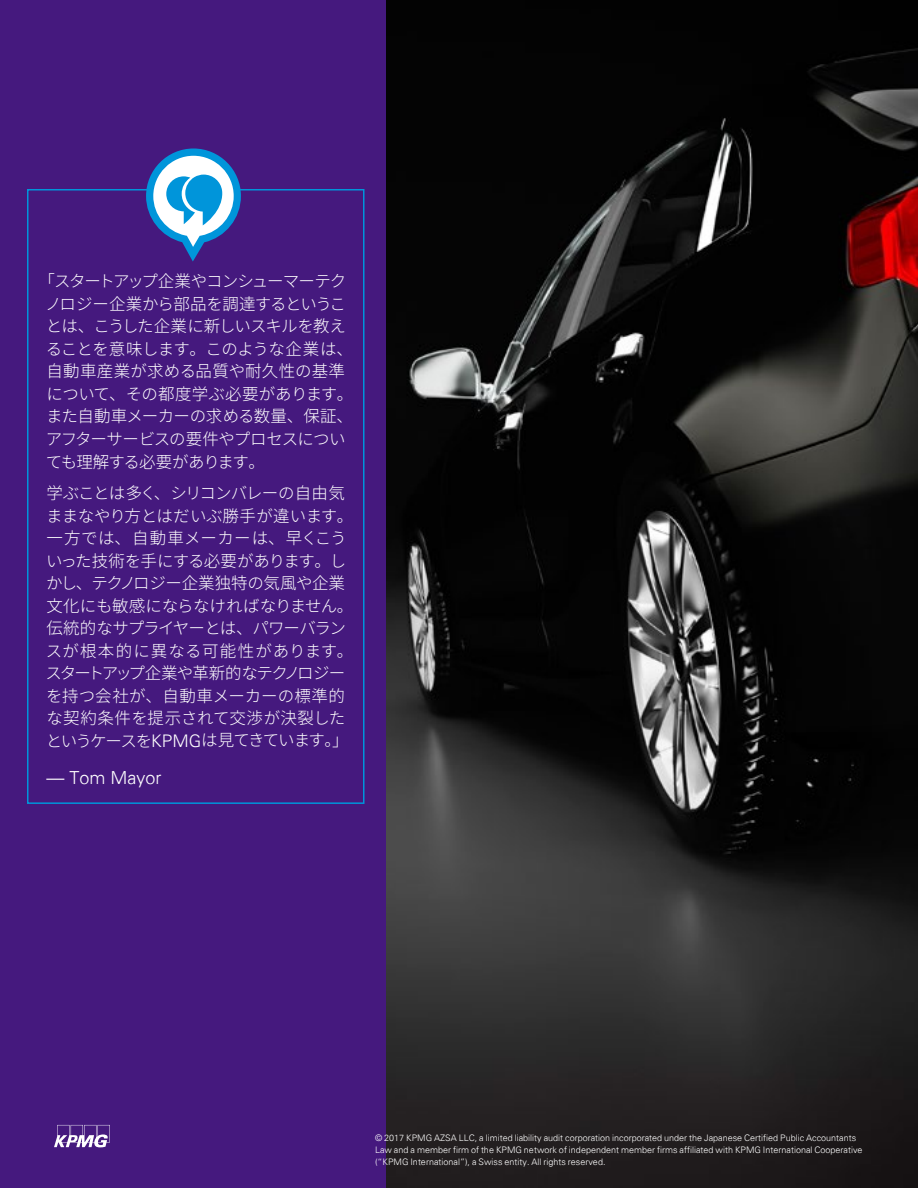
<style>
.page{position:relative;width:918px;height:1188px;background:#fff}
.page>*{position:absolute;margin:0;border:0;box-sizing:border-box;transform-origin:0 0}
.t1{font:300 18px "Univers 45";color:#fff}
.t2{font:300 16.5px/22.5px "Noto Sans CJ Kjp";letter-spacing:-.025em;color:#fff}
.t3{font:300 9px/12px "Univers 45";color:#fff}
.s1{font-family:"Univers LT Std";font-size:17.4px}
</style>
<div class="page">
<div style="left:0;top:0;width:387px;height:1188px;background:#45197e"></div>
<div style="left:27px;top:189px;width:337px;height:615px;border:2px solid #0095da"></div>
<img style="left:387px;top:0;width:531px;height:1188px">
<svg style="left:146px;top:149px;width:95px;height:113px"></svg>
<svg style="left:54px;top:1125px;width:56px;height:22px"></svg>
<p class="t2" style="left:45px;top:271px;width:310px;text-indent:-7px">「スタートアップ企業やコンシューマーテクノロジー企業から部品を調達するということは、こうした企業に新しいスキルを教えることを意味します。このような企業は、自動車産業が求める品質や耐久性の基準について、その都度学ぶ必要があります。また自動車メーカーの求める数量、保証、アフターサービスの要件やプロセスについても理解する必要があります。</p>
<p class="t2" style="left:45px;top:482px;width:309px">学ぶことは多く、シリコンバレーの自由気ままなやり方とはだいぶ勝手が違います。一方では、自動車メーカーは、早くこういった技術を手にする必要があります。しかし、テクノロジー企業独特の気風や企業文化にも敏感にならなければなりません。伝統的なサプライヤーとは、パワーバランスが根本的に異なる可能性があります。スタートアップ企業や革新的なテクノロジーを持つ会社が、自動車メーカーの標準的な契約条件を提示されて交渉が決裂したというケースを<span class="s1">KPMG</span>は見てきています。」</p>
<p class="t1" style="left:46px;top:767px;width:117px">— Tom Mayor</p>
<p class="t3" style="left:375px;top:1132px;width:489px">© 2017 KPMG AZSA LLC, a limited liability audit corporation incorporated under the Japanese Certified Public Accountants<br>Law and a member firm of the KPMG network of independent member firms affiliated with KPMG International Cooperative (“KPMG International”), a Swiss entity. All rights reserved.</p>
</div>
